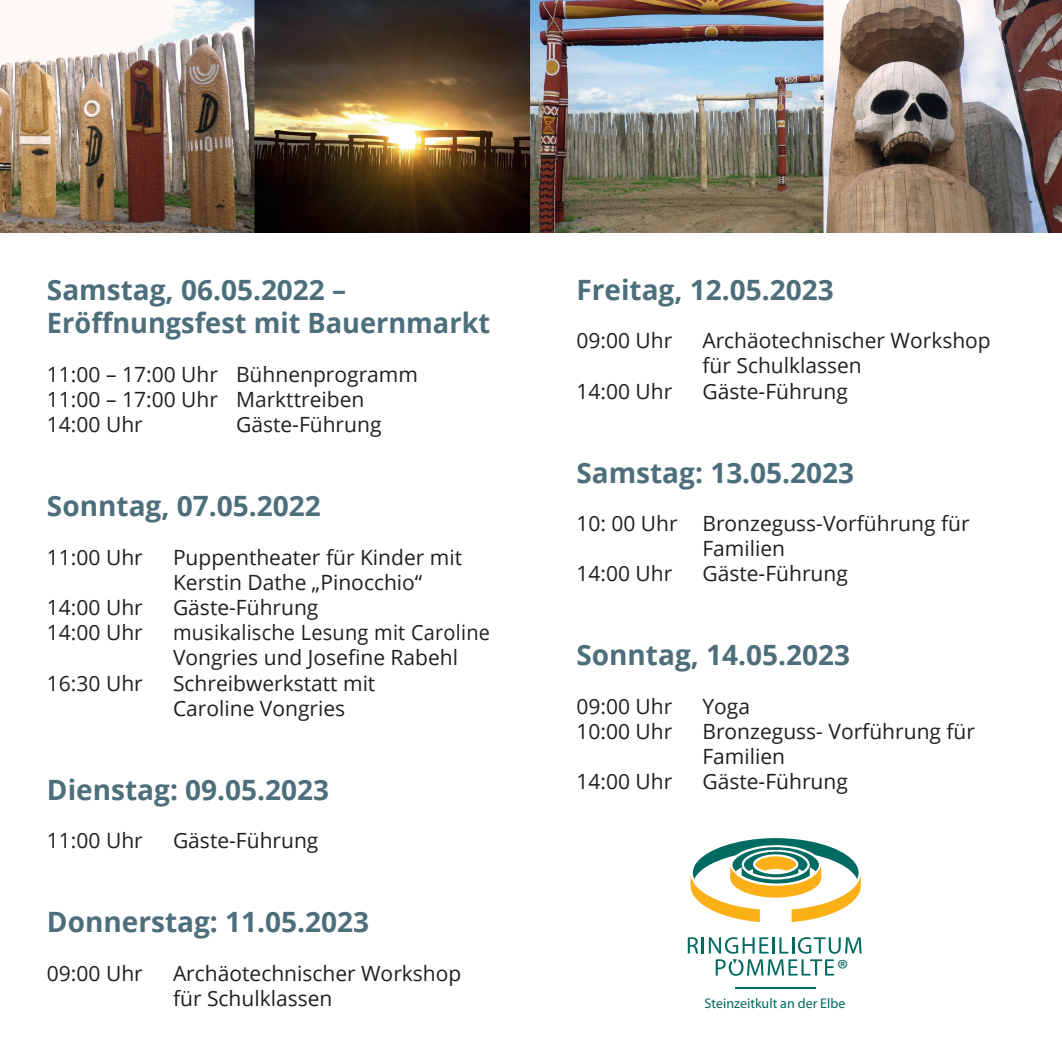
<style>
.page{position:relative;width:1062px;height:1062px;background:#fff}
.page>*{position:absolute;margin:0;border:0;box-sizing:border-box;transform-origin:0 0}
.t1{font:700 28px/33.6px "Open Sans";color:#4d6e7b}
.t2{font:26.6px "Myriad Pro";color:#016a61}
.t3{font:21px/25.2px "Open Sans";color:#231f20}
.t4{font:21px/25.2px "Open Sans";color:#231f20;scale:.95 1}
.t5{font:14px "Myriad Pro";color:#016a61}
</style>
<div class="page">
<img style="left:0;top:0;width:1062px;height:232px">
<hr style="left:734px;top:987px;width:81px;height:1px;background:#016a61">
<svg style="left:688px;top:937px;width:173px;height:16px"></svg>
<svg style="left:690px;top:838px;width:171px;height:84px"></svg>
<svg style="left:715px;top:959px;width:119px;height:16px"></svg>
<h1 class="t1" style="left:47px;top:272px;width:445px">Samstag, 06.05.2022 –<br>Eröffnungsfest mit Bauernmarkt</h1>
<p class="t3" style="left:47px;top:361px;width:372px">11:00 – 17:00 Uhr Bühnenprogramm<br>11:00 – 17:00 Uhr Markttreiben<br>14:00 Uhr</p>
<p class="t3" style="left:236px;top:411px;width:147px">Gäste-Führung</p>
<h1 class="t1" style="left:47px;top:488px;width:275px">Sonntag, 07.05.2022</h1>
<p class="t3" style="left:47px;top:544px;width:97px">11:00 Uhr</p>
<p class="t3" style="left:173px;top:544px;width:291px">Puppentheater für Kinder mit<br>Kerstin Dathe „Pinocchio“</p>
<p class="t3" style="left:47px;top:594px;width:97px">14:00 Uhr</p>
<p class="t3" style="left:173px;top:594px;width:147px">Gäste-Führung</p>
<p class="t3" style="left:47px;top:619px;width:97px">14:00 Uhr</p>
<p class="t4" style="left:173px;top:619px;width:335px">musikalische Lesung mit Caroline<br>Vongries und Josefine Rabehl</p>
<p class="t3" style="left:47px;top:670px;width:97px">16:30 Uhr</p>
<p class="t3" style="left:173px;top:670px;width:204px">Schreibwerkstatt mit<br>Caroline Vongries</p>
<h1 class="t1" style="left:47px;top:772px;width:284px">Dienstag: 09.05.2023</h1>
<p class="t3" style="left:47px;top:827px;width:97px">11:00 Uhr</p>
<p class="t3" style="left:173px;top:827px;width:147px">Gäste-Führung</p>
<h1 class="t1" style="left:47px;top:904px;width:324px">Donnerstag: 11.05.2023</h1>
<p class="t3" style="left:47px;top:959px;width:97px">09:00 Uhr</p>
<p class="t3" style="left:173px;top:959px;width:290px">Archäotechnischer Workshop für Schulklassen</p>
<h1 class="t1" style="left:576px;top:272px;width:259px">Freitag, 12.05.2023</h1>
<p class="t3" style="left:576px;top:327px;width:97px">09:00 Uhr</p>
<p class="t3" style="left:702px;top:327px;width:290px">Archäotechnischer Workshop für Schulklassen</p>
<p class="t3" style="left:576px;top:378px;width:97px">14:00 Uhr</p>
<p class="t3" style="left:702px;top:378px;width:147px">Gäste-Führung</p>
<h1 class="t1" style="left:576px;top:455px;width:279px">Samstag: 13.05.2023</h1>
<p class="t3" style="left:576px;top:510px;width:395px">10: 00 Uhr Bronzeguss-Vorführung für</p>
<p class="t3" style="left:702px;top:535px;width:84px">Familien</p>
<p class="t3" style="left:576px;top:560px;width:97px">14:00 Uhr</p>
<p class="t3" style="left:702px;top:560px;width:147px">Gäste-Führung</p>
<h1 class="t1" style="left:576px;top:637px;width:275px">Sonntag, 14.05.2023</h1>
<p class="t3" style="left:576px;top:693px;width:97px">09:00 Uhr</p>
<p class="t3" style="left:702px;top:693px;width:49px">Yoga</p>
<p class="t3" style="left:576px;top:718px;width:97px">10:00 Uhr</p>
<p class="t3" style="left:702px;top:718px;width:274px">Bronzeguss- Vorführung für<br>Familien</p>
<p class="t3" style="left:576px;top:768px;width:97px">14:00 Uhr</p>
<p class="t3" style="left:702px;top:768px;width:147px">Gäste-Führung</p>
<p class="t2" style="left:837px;top:952px;width:13px">®</p>
<p class="t5" style="left:704px;top:994px;width:142px">Steinzeitkult an der Elbe</p>
</div>
